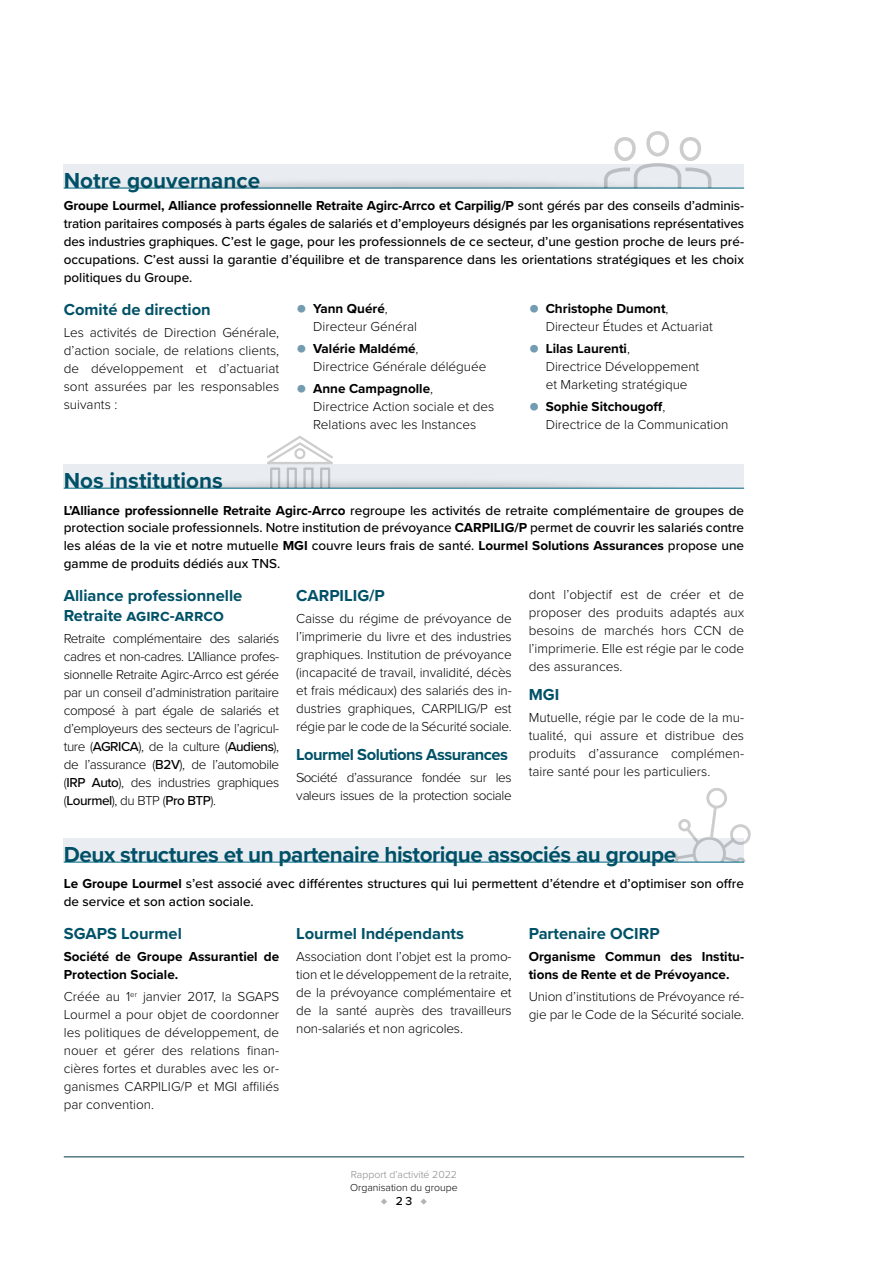
<style>
.page{position:relative;width:893px;height:1263px;background:#fff}
.page>*{position:absolute;margin:0;border:0;box-sizing:border-box;transform-origin:0 0}
.t1{font:700 22.5px "Proxima Nova";letter-spacing:-.02em;color:#005167}
.t2{font:700 22.5px "Proxima Nova";color:#005167}
.t3{font:700 16.5px/19.8px "Proxima Nova";color:#005167}
.t4{font:700 16.5px "Proxima Nova";letter-spacing:-.03em;color:#005167}
.t5{font:300 13.5px/18px "Proxima Nova";color:#000;text-align:justify}
.t6{font:500 13.5px/18px "Proxima Nova";color:#000;text-align:justify}
.t7{font:700 13.5px/18px "Proxima Nova";color:#000}
.t8{font:300 13.5px/18px "Proxima Nova";letter-spacing:-.03em;color:#000}
.t9{font:300 12px "Proxima Nova";color:#b2b2b1}
.t10{font:300 10.5px "Proxima Nova";color:#878786}
.t11{font:300 10.5px "Proxima Nova";color:#000}
.s1{font-weight:700}
.s2{font-weight:900;font-size:30px;color:#739bb1}
.s3{font-weight:500}
.s4{font-weight:500;color:#000}
</style>
<div class="page">
<div style="left:64px;top:164px;width:680px;height:24px;background:#e9edf2"></div>
<hr style="left:64px;top:188px;width:680px;height:1px;background:#006884">
<div style="left:64px;top:464px;width:680px;height:24px;background:#e9edf2"></div>
<hr style="left:64px;top:488px;width:680px;height:1px;background:#006884">
<div style="left:64px;top:838px;width:680px;height:24px;background:#e9edf2"></div>
<hr style="left:64px;top:862px;width:680px;height:1px;background:#006884">
<svg style="left:605px;top:131px;width:105px;height:44px"></svg>
<img style="left:64px;top:175px;width:679px;height:13px">
<svg style="left:267px;top:436px;width:66px;height:40px"></svg>
<img style="left:64px;top:476px;width:679px;height:12px">
<svg style="left:672px;top:788px;width:79px;height:74px"></svg>
<hr style="left:64px;top:1156px;width:680px;height:1px;background:#003747">
<h1 class="t2" style="left:64px;top:164px;width:198px">Notre gouvernance</h1>
<p class="t6" style="left:64px;top:196px;width:682px"><span class="s1">Groupe Lourmel, Alliance professionnelle Retraite Agirc-Arrco et Carpilig/P</span> sont gérés par des conseils d’adminis&shy;tration paritaires composés à parts égales de salariés et d’employeurs désignés par les organisations représentatives des industries graphiques. C’est le gage, pour les professionnels de ce secteur, d’une gestion proche de leurs pré&shy;occupations. C’est aussi la garantie d’équilibre et de transparence dans les orientations stratégiques et les choix politiques du Groupe.</p>
<p class="t3" style="left:64px;top:299px;width:148px">Comité de direction</p>
<p class="t5" style="left:64px;top:323px;width:217px">Les activités de Direction Générale, d’action sociale, de relations clients, de développement et d’actuariat sont assurées par les responsables suivants :</p>
<p class="t5" style="left:546px;top:299px;width:169px;text-indent:-17px"><span class="s2">•</span> <span class="s1">Christophe Dumont</span>,<br>Directeur Études et Actuariat</p>
<p class="t5" style="left:546px;top:339px;width:155px;text-align:left;text-indent:-17px"><span class="s2">•</span> <span class="s1">Lilas Laurenti</span>,<br>Directrice Développement et Marketing stratégique</p>
<p class="t5" style="left:546px;top:397px;width:184px;text-indent:-17px"><span class="s2">•</span> <span class="s1">Sophie Sitchougoff</span>,<br>Directrice de la Communication</p>
<p class="t5" style="left:313px;top:299px;width:105px;text-indent:-17px"><span class="s2">•</span> <span class="s1">Yann Quéré</span>,<br>Directeur Général</p>
<p class="t5" style="left:313px;top:339px;width:175px;text-indent:-17px"><span class="s2">•</span> <span class="s1">Valérie Maldémé</span>,<br>Directrice Générale déléguée</p>
<p class="t5" style="left:313px;top:379px;width:182px;text-align:left;text-indent:-17px"><span class="s2">•</span> <span class="s1">Anne Campagnolle</span>,<br>Directrice Action sociale et des<br>Relations avec les Instances</p>
<h1 class="t2" style="left:64px;top:464px;width:161px">Nos institutions</h1>
<p class="t6" style="left:64px;top:500px;width:682px"><span class="s1">L’Alliance professionnelle Retraite Agirc-Arrco</span> regroupe les activités de retraite complémentaire de groupes de protection sociale professionnels. Notre institution de prévoyance <span class="s1">CARPILIG/P</span> permet de couvrir les salariés contre les aléas de la vie et notre mutuelle <span class="s1">MGI</span> couvre leurs frais de santé. <span class="s1">Lourmel Solutions Assurances</span> propose une gamme de produits dédiés aux TNS.</p>
<p class="t3" style="left:64px;top:585px;width:180px">Alliance professionnelle<br>Retraite agirc-arrco</p>
<p class="t5" style="left:64px;top:629px;width:217px">Retraite complémentaire des salariés cadres et non-cadres. L’Alliance profes&shy;sionnelle Retraite Agirc-Arrco est gérée par un conseil d’administration paritaire composé à part égale de salariés et d’employeurs des secteurs de l’agricul&shy;ture (<span class="s3">AGRICA</span>), de la culture (<span class="s3">Audiens</span>), de l’assurance (<span class="s3">B2V</span>), de l’automobile (<span class="s3">IRP Auto</span>), des industries graphiques (<span class="s3">Lourmel</span>), du BTP (<span class="s3">Pro BTP</span>).</p>
<p class="t3" style="left:296px;top:585px;width:90px">CARPILIG/P</p>
<p class="t5" style="left:296px;top:609px;width:217px">Caisse du régime de prévoyance de l’imprimerie du livre et des industries graphiques. Institution de prévoyance (incapacité de travail, invalidité, décès et frais médicaux) des salariés des in&shy;dustries graphiques, CARPILIG/P est régie par le code de la Sécurité sociale.</p>
<p class="t4" style="left:296px;top:742px;width:213px">Lourmel Solutions Assurances</p>
<p class="t8" style="left:296px;top:768px;width:217px">Société d’assurance fondée sur les valeurs issues de la protection sociale</p>
<p class="t5" style="left:529px;top:585px;width:217px">dont l’objectif est de créer et de proposer des produits adaptés aux besoins de marchés hors CCN de l’imprimerie. Elle est régie par le code des assurances.</p>
<p class="t3" style="left:529px;top:684px;width:32px">MGI</p>
<p class="t5" style="left:529px;top:708px;width:217px">Mutuelle, régie par le code de la mu&shy;tualité, qui assure et distribue des produits d’assurance complémen&shy;taire santé pour les particuliers.</p>
<h1 class="t1" style="left:64px;top:838px;width:614px">Deux structures et un partenaire historique associés au groupe</h1>
<p class="t6" style="left:64px;top:874px;width:682px"><span class="s1">Le Groupe Lourmel</span> s’est associé avec différentes structures qui lui permettent d’étendre et d’optimiser son offre de service et son action sociale.</p>
<p class="t3" style="left:64px;top:923px;width:120px">SGAPS Lourmel</p>
<p class="t7" style="left:64px;top:947px;width:217px">Société de Groupe Assurantiel de<br>Protection Sociale.</p>
<p class="t5" style="left:64px;top:987px;width:217px">Créée au 1<sup>er</sup> janvier 2017, la SGAPS Lourmel a pour objet de coordonner les politiques de développement, de nouer et gérer des relations finan&shy;cières fortes et durables avec les or&shy;ganismes CARPILIG/P et MGI affiliés par convention.</p>
<p class="t3" style="left:529px;top:923px;width:132px">Partenaire OCIRP</p>
<p class="t7" style="left:529px;top:947px;width:217px">Organisme Commun des Institu&shy;tions de Rente et de Prévoyance.</p>
<p class="t5" style="left:529px;top:987px;width:217px">Union d’institutions de Prévoyance ré&shy;gie par le Code de la Sécurité sociale.</p>
<p class="t3" style="left:296px;top:923px;width:169px">Lourmel Indépendants</p>
<p class="t5" style="left:296px;top:947px;width:217px">Association dont l’objet est la promo&shy;tion et le développement de la retraite, de la prévoyance complémentaire et de la santé auprès des travailleurs non-salariés et non agricoles.</p>
<p class="t10" style="left:351px;top:1167px;width:108px">Rapport d’activité 2022</p>
<p class="t11" style="left:350px;top:1179px;width:109px">Organisation du groupe</p>
<p class="t9" style="left:381px;top:1192px;width:47px">♦ <span class="s4">23</span> ♦</p>
</div>
